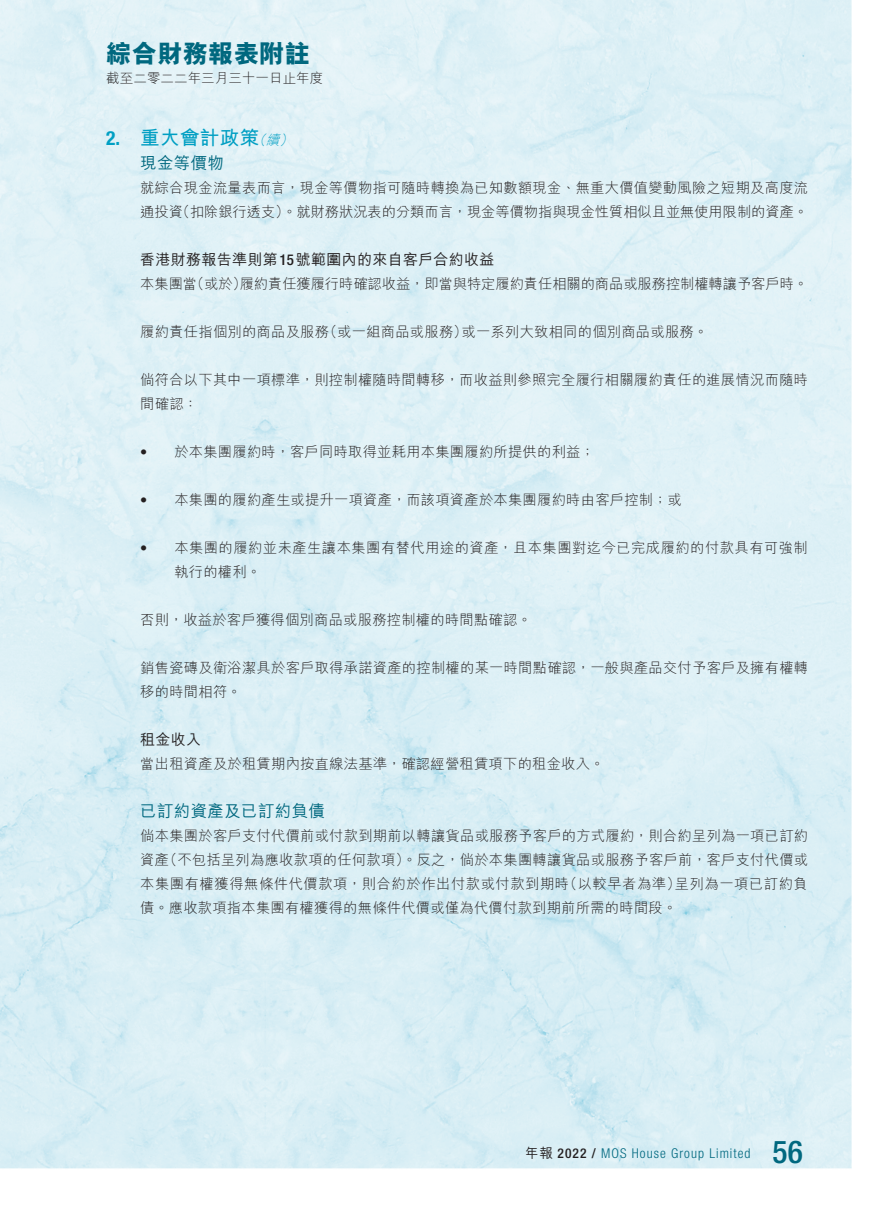
<style>
.page{position:relative;width:893px;height:1212px;background:#fff}
.page>*{position:absolute;margin:0;border:0;box-sizing:border-box;transform-origin:0 0}
.t1{font:500 condensed 31.5px "Helvetica Neue LT Std";color:#00687f}
.t2{font:800 25.5px "M Hei HK";color:#00687f}
._01_H1{font:700 19.5px "M Hei HK";letter-spacing:.02em;color:#009fc3}
._01_H1-2{font:700 condensed 19.5px "Helvetica Neue LT Std";color:#009fc3}
._02_H2{font:500 16.5px "M Hei HK";letter-spacing:.02em;color:#00687f}
._03_H3{font:500 15px "M Hei HK";letter-spacing:.02em;color:#231f20}
._00_txt{font:300 14.25px/24px "M Hei HK";letter-spacing:.02em;color:#231f20}
._00_txt-2{font:300 14.25px "M Hei HK";letter-spacing:-.005em;color:#231f20}
._00_txt-3{font:300 14.25px "M Hei HK";letter-spacing:.04em;color:#231f20}
._00_txt-4{font:300 14.25px "Helvetica Neue LT Std";color:#231f20}
.t3{font:300 condensed 13.5px "Helvetica Neue LT Std";letter-spacing:.075em;color:#00687f}
.t4{font:300 13.5px "M Hei HK";letter-spacing:.005em;color:#231f20}
._01_H1-3{font:italic 300 13.5px "M Hei HK";color:#009fc3}
.s1{font-family:"Helvetica Neue LT Std";font-stretch:condensed}
.s2{font-family:"M Hei HK";font-weight:500;font-stretch:normal;color:#231f20}
.s3{font-weight:500;color:#231f20}
</style>
<div class="page">
<img style="left:0;top:0;width:852px;height:1169px">
<h2 class="t2" style="left:106px;top:41px;width:205px">綜合財務報表附註</h2>
<p class="t4" style="left:106px;top:71px;width:219px">截至二零二二年三月三十一日止年度</p>
<p class="_01_H1-2" style="left:106px;top:126px;width:16px">2.</p>
<p class="_01_H1" style="left:140px;top:124px;width:120px">重大會計政策</p>
<p class="_01_H1-3" style="left:266px;top:133px;width:18px">續</p>
<p class="_01_H1-3" style="left:252px;top:133px;width:18px">（</p>
<p class="_01_H1-3" style="left:279px;top:133px;width:18px">(</p>
<p class="_02_H2" style="left:140px;top:151px;width:85px">現金等價物</p>
<p class="_00_txt" style="left:140px;top:176px;width:669px;text-align:right">就綜合現金流量表而言，現金等價物指可隨時轉換為已知數額現金、無重大價值變動風險之短期及高度流（扣除銀行透支）。就財務狀況表的分類而言，現金等價物指與現金性質相似且並無使用限制的資產。</p>
<p class="_00_txt" style="left:140px;top:200px;width:44px">通投資</p>
<p class="_03_H3" style="left:140px;top:249px;width:356px">香港財務報告準則第<span class="s1">15</span>號範圍內的來自客戶合約收益</p>
<p class="_00_txt-2" style="left:240px;top:276px;width:570px">履約責任獲履行時確認收益，即當與特定履約責任相關的商品或服務控制權轉讓予客戶時。</p>
<p class="_00_txt" style="left:190px;top:272px;width:58px">（或於）</p>
<p class="_00_txt" style="left:140px;top:272px;width:58px">本集團當</p>
<p class="_00_txt" style="left:323px;top:320px;width:146px">（或一組商品或服務）</p>
<p class="_00_txt" style="left:140px;top:320px;width:190px">履約責任指個別的商品及服務</p>
<p class="_00_txt" style="left:140px;top:368px;width:669px">倘符合以下其中一項標準，則控制權隨時間轉移，而收益則參照完全履行相關履約責任的進展情況而隨時間確認：</p>
<p class="_00_txt" style="left:174px;top:440px;width:422px">於本集團履約時，客戶同時取得並耗用本集團履約所提供的利益;</p>
<p class="_00_txt" style="left:461px;top:320px;width:248px">或一系列大致相同的個別商品或服務。</p>
<p class="_00_txt-4" style="left:140px;top:443px;width:9px">•</p>
<p class="_00_txt-4" style="left:140px;top:491px;width:9px">•</p>
<p class="_00_txt-4" style="left:140px;top:539px;width:9px">•</p>
<p class="_00_txt" style="left:174px;top:488px;width:509px">本集團的履約產生或提升一項資產，而該項資產於本集團履約時由客戶控制；或</p>
<p class="_00_txt" style="left:174px;top:536px;width:635px">本集團的履約並未產生讓本集團有替代用途的資產，且本集團對迄今已完成履約的付款具有可強制</p>
<p class="_00_txt" style="left:174px;top:560px;width:88px">執行的權利。</p>
<p class="_00_txt" style="left:140px;top:608px;width:393px">否則，收益於客戶獲得個別商品或服務控制權的時間點確認。</p>
<p class="_00_txt" style="left:140px;top:656px;width:669px">銷售瓷磚及衛浴潔具於客戶取得承諾資產的控制權的某一時間點確認，一般與產品交付予客戶及擁有權轉移的時間相符。</p>
<p class="_03_H3" style="left:140px;top:729px;width:62px">租金收入</p>
<p class="_00_txt" style="left:140px;top:752px;width:465px">當出租資產及於租賃期內按直線法基準，確認經營租賃項下的租金收入。</p>
<p class="_02_H2" style="left:140px;top:799px;width:186px">已訂約資產及已訂約負債</p>
<p class="_00_txt" style="left:140px;top:824px;width:669px;text-align:right">倘本集團於客戶支付代價前或付款到期前以轉讓貨品或服務予客戶的方式履約，則合約呈列為一項已訂約（不包括呈列為應收款項的任何款項）。反之，倘於本集團轉讓貨品或服務予客戶前，客戶支付代價或</p>
<p class="_00_txt" style="left:140px;top:848px;width:30px">資產</p>
<p class="_00_txt" style="left:140px;top:872px;width:538px">本集團有權獲得無條件代價款項，則合約於作出付款或付款到期時<br>債。應收款項指本集團有權獲得的無條件代價或僅為代價付款到期前所需的時間段。</p>
<p class="_00_txt" style="left:563px;top:872px;width:119px">（以較早者為準）</p>
<p class="_00_txt-3" style="left:675px;top:876px;width:134px">呈列為一項已訂約負</p>
<p class="t3" style="left:525px;top:1145px;width:227px"><span class="s2">年報</span> <span class="s3">2022 /</span> MOS House Group Limited</p>
<h1 class="t1" style="left:773px;top:1133px;width:32px">56</h1>
</div>
